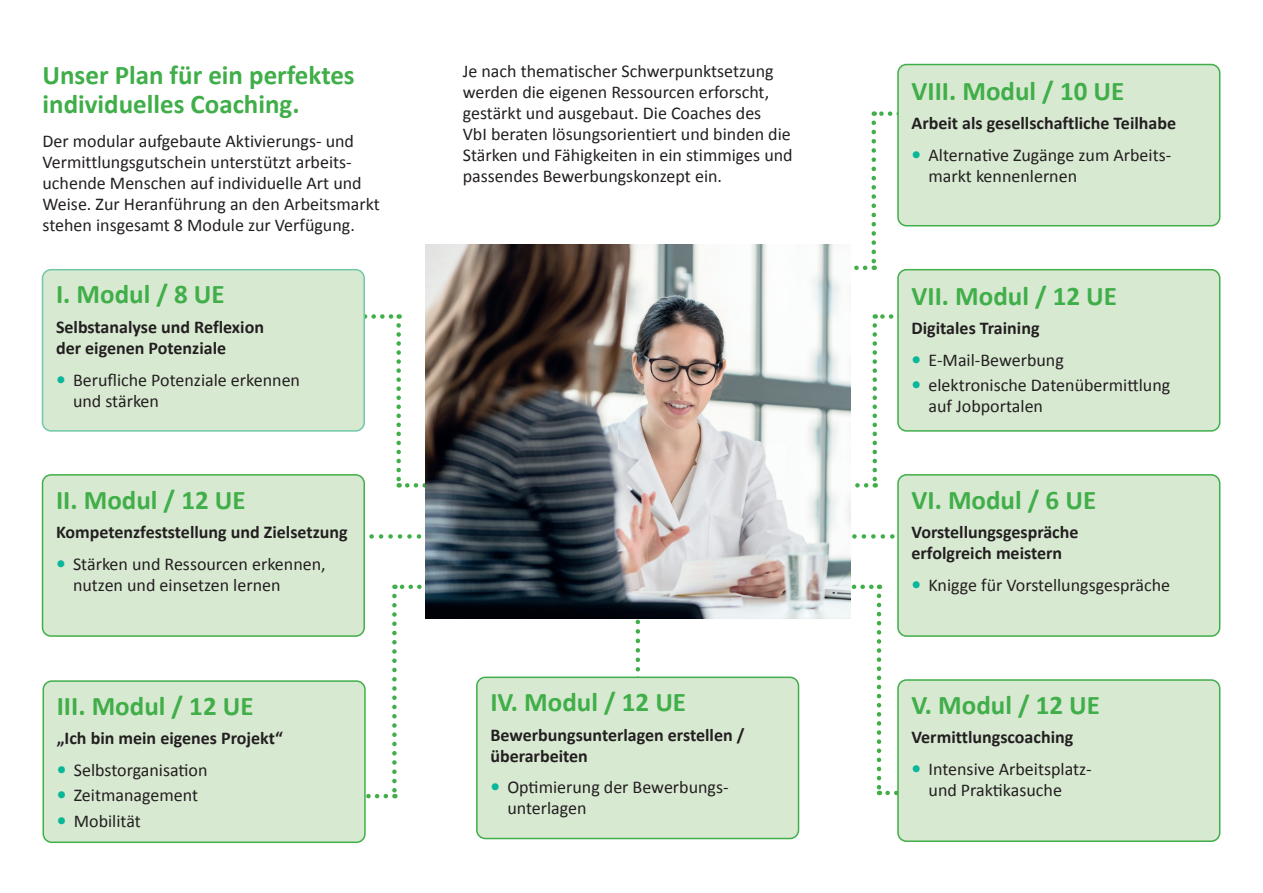
<style>
.page{position:relative;width:1263px;height:893px;background:#fff}
.page>*{position:absolute;margin:0;border:0;box-sizing:border-box;transform-origin:0 0}
.t1{font:700 27px/28.5px "Calibri";color:#40ae49}
.t2{font:18px/21px "Calibri";color:#231f20}
.t3{font:700 18px/21px "Calibri";color:#231f20}
.s1{font-weight:700;font-size:19.5px;color:#09b798}
</style>
<div class="page">
<svg style="left:874px;top:111px;width:23px;height:5px"></svg>
<svg style="left:871px;top:123px;width:5px;height:147px"></svg>
<svg style="left:854px;top:266px;width:11px;height:4px"></svg>
<svg style="left:365px;top:314px;width:35px;height:5px"></svg>
<svg style="left:396px;top:325px;width:5px;height:163px"></svg>
<svg style="left:407px;top:483px;width:18px;height:5px"></svg>
<svg style="left:875px;top:314px;width:19px;height:5px"></svg>
<svg style="left:872px;top:325px;width:5px;height:163px"></svg>
<svg style="left:855px;top:483px;width:11px;height:5px"></svg>
<svg style="left:394px;top:585px;width:28px;height:4px"></svg>
<svg style="left:392px;top:596px;width:5px;height:202px"></svg>
<svg style="left:366px;top:794px;width:20px;height:4px"></svg>
<svg style="left:850px;top:585px;width:30px;height:4px"></svg>
<svg style="left:877px;top:596px;width:4px;height:199px"></svg>
<svg style="left:887px;top:791px;width:10px;height:4px"></svg>
<svg style="left:369px;top:534px;width:53px;height:5px"></svg>
<svg style="left:852px;top:534px;width:43px;height:5px"></svg>
<svg style="left:636px;top:618px;width:4px;height:59px"></svg>
<div style="left:43px;top:270px;width:321px;height:161px;background:#d8e9d2;border-radius:9px"></div>
<div style="left:42px;top:269px;width:323px;height:163px;border:2px solid #71c7a8;border-radius:9px"></div>
<div style="left:898px;top:680px;width:322px;height:161px;background:#d8e9d2;border-radius:9px"></div>
<div style="left:897px;top:679px;width:323px;height:163px;border:2px solid #40ae49;border-radius:9px"></div>
<div style="left:43px;top:475px;width:321px;height:161px;background:#d8e9d2;border-radius:9px"></div>
<div style="left:42px;top:474px;width:323px;height:163px;border:2px solid #40ae49;border-radius:9px"></div>
<div style="left:898px;top:475px;width:322px;height:161px;background:#d8e9d2;border-radius:9px"></div>
<div style="left:897px;top:474px;width:323px;height:163px;border:2px solid #40ae49;border-radius:9px"></div>
<div style="left:43px;top:681px;width:322px;height:161px;background:#d8e9d2;border-radius:9px"></div>
<div style="left:43px;top:680px;width:323px;height:163px;border:2px solid #40ae49;border-radius:9px"></div>
<div style="left:898px;top:270px;width:322px;height:161px;background:#d8e9d2;border-radius:9px"></div>
<div style="left:897px;top:269px;width:323px;height:163px;border:2px solid #40ae49;border-radius:9px"></div>
<div style="left:477px;top:677px;width:321px;height:161px;background:#d8e9d2;border-radius:9px"></div>
<div style="left:476px;top:677px;width:323px;height:162px;border:2px solid #40ae49;border-radius:9px"></div>
<img style="left:425px;top:245px;width:425px;height:373px">
<div style="left:898px;top:65px;width:322px;height:161px;background:#d8e9d2;border-radius:9px"></div>
<div style="left:897px;top:64px;width:323px;height:162px;border:2px solid #40ae49;border-radius:9px"></div>
<h1 class="t1" style="left:43px;top:60px;width:314px">Unser Plan für ein perfektes individuelles Coaching.</h1>
<p class="t2" style="left:43px;top:130px;width:339px">Der modular aufgebaute Aktivierungs- und Vermittlungsgutschein unterstützt arbeits&shy;uchende Menschen auf individuelle Art und Weise. Zur Heranführung an den Arbeitsmarkt stehen insgesamt 8 Module zur Verfügung.</p>
<h1 class="t1" style="left:56px;top:279px;width:170px">I. Modul / 8 UE</h1>
<p class="t3" style="left:56px;top:316px;width:209px">Selbstanalyse und Reflexion der eigenen Potenziale</p>
<p class="t2" style="left:73px;top:368px;width:229px;text-indent:-17px"><span class="s1">•</span> Berufliche Potenziale erkennen und stärken</p>
<h1 class="t1" style="left:56px;top:484px;width:191px">II. Modul / 12 UE</h1>
<p class="t3" style="left:56px;top:521px;width:293px">Kompetenzfeststellung und Zielsetzung</p>
<p class="t2" style="left:73px;top:552px;width:254px;text-indent:-17px"><span class="s1">•</span> Stärken und Ressourcen erkennen, nutzen und einsetzen lernen</p>
<h1 class="t1" style="left:57px;top:690px;width:198px">III. Modul / 12 UE</h1>
<p class="t3" style="left:57px;top:727px;width:228px">„Ich bin mein eigenes Projekt“</p>
<p class="t2" style="left:57px;top:759px;width:152px"><span class="s1">•</span> Selbstorganisation</p>
<p class="t2" style="left:57px;top:784px;width:143px"><span class="s1">•</span> Zeitmanagement</p>
<p class="t2" style="left:57px;top:809px;width:86px"><span class="s1">•</span> Mobilität</p>
<p class="t2" style="left:463px;top:60px;width:331px">Je nach thematischer Schwerpunktsetzung werden die eigenen Ressourcen erforscht, gestärkt und ausgebaut. Die Coaches des<br>VbI beraten lösungsorientiert und binden die Stärken und Fähigkeiten in ein stimmiges und passendes Bewerbungskonzept ein.</p>
<h1 class="t1" style="left:490px;top:687px;width:197px">IV. Modul / 12 UE</h1>
<p class="t3" style="left:490px;top:723px;width:256px">Bewerbungsunterlagen erstellen / überarbeiten</p>
<p class="t2" style="left:507px;top:776px;width:223px;text-indent:-17px"><span class="s1">•</span> Optimierung der Bewerbungs&shy;unterlagen</p>
<h1 class="t1" style="left:911px;top:75px;width:214px">VIII. Modul / 10 UE</h1>
<p class="t3" style="left:911px;top:112px;width:266px">Arbeit als gesellschaftliche Teilhabe</p>
<p class="t2" style="left:928px;top:144px;width:244px;text-indent:-17px"><span class="s1">•</span> Alternative Zugänge zum Arbeits&shy;markt kennenlernen</p>
<h1 class="t1" style="left:911px;top:280px;width:207px">VII. Modul / 12 UE</h1>
<p class="t3" style="left:911px;top:317px;width:130px">Digitales Training</p>
<p class="t2" style="left:911px;top:349px;width:154px"><span class="s1">•</span> E-Mail-Bewerbung</p>
<p class="t2" style="left:928px;top:374px;width:243px;text-indent:-17px"><span class="s1">•</span> elektronische Datenübermittlung auf Jobportalen</p>
<h1 class="t1" style="left:911px;top:484px;width:186px">VI. Modul / 6 UE</h1>
<p class="t3" style="left:911px;top:521px;width:168px">Vorstellungsgespräche erfolgreich meistern</p>
<p class="t2" style="left:911px;top:573px;width:260px"><span class="s1">•</span> Knigge für Vorstellungsgespräche</p>
<h1 class="t1" style="left:911px;top:689px;width:190px">V. Modul / 12 UE</h1>
<p class="t3" style="left:911px;top:726px;width:163px">Vermittlungscoaching</p>
<p class="t2" style="left:928px;top:758px;width:165px;text-indent:-17px"><span class="s1">•</span> Intensive Arbeitsplatz&shy;und Praktikasuche</p>
</div>
